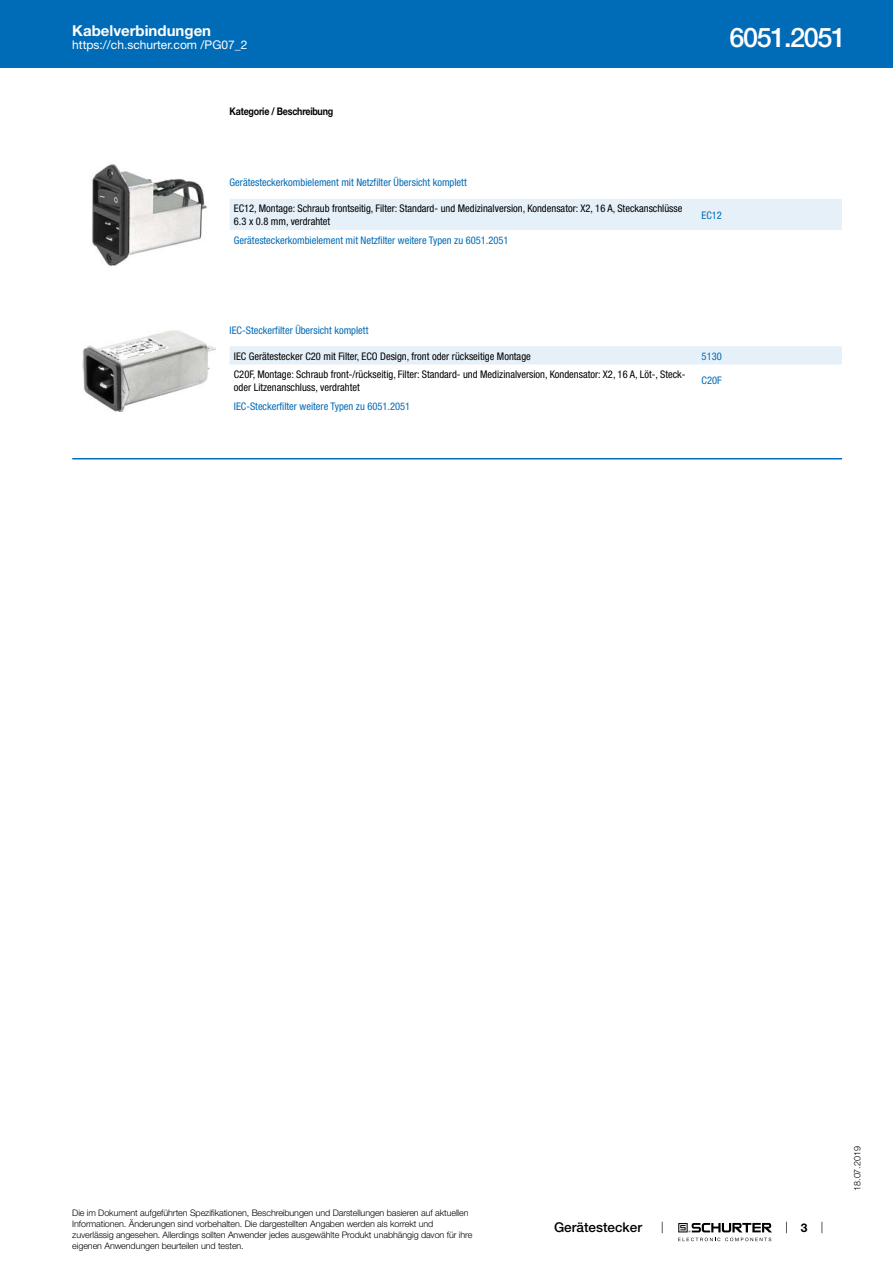
<style>
.page{position:relative;width:893px;height:1263px;background:#fff}
.page>*{position:absolute;margin:0;border:0;box-sizing:border-box;transform-origin:0 0}
.t1{font:500 27px "Helvetica Neue LT";letter-spacing:-.05em;color:#fff}
.t2{font:700 15px "Helvetica Neue LT";color:#fff}
.t3{font:500 13.5px "Helvetica Neue LT";color:#000}
.t4{font:12px "Helvetica Neue LT";color:#fff}
.t5{font:700 12px "Helvetica Neue LT";color:#000}
.t6{font:condensed 10.5px/12.6px "Helvetica Neue LT";color:#000}
.t7{font:condensed 10.5px "Helvetica Neue LT";color:#006bb6}
.t8{font:700 10.5px "Helvetica Neue LT";letter-spacing:-.025em;color:#000;scale:.85 1}
.t9{font:300 9px/10.8px "Helvetica Neue LT";letter-spacing:-.01em;color:#000}
</style>
<div class="page">
<svg style="left:678px;top:1223px;width:94px;height:18px"></svg>
<div style="left:0;top:0;width:893px;height:68px;background:#006bb6"></div>
<img style="left:92px;top:164px;width:115px;height:102px">
<div style="left:230px;top:199px;width:612px;height:31px;background:#e6f0f8"></div>
<img style="left:82px;top:331px;width:133px;height:80px">
<div style="left:230px;top:346px;width:612px;height:19px;background:#e6f0f8"></div>
<hr style="left:72px;top:458px;width:770px;height:1px;background:#006bb6">
<h2 class="t2" style="left:72px;top:21px;width:140px">Kabelverbindungen</h2>
<p class="t4" style="left:72px;top:38px;width:177px">https://ch.schurter.com /PG07_2</p>
<p class="t8" style="left:230px;top:105px;width:123px">Kategorie / Beschreibung</p>
<h1 class="t1" style="left:729px;top:21px;width:118px">6051.2051</h1>
<p class="t7" style="left:230px;top:176px;width:239px">Gerätesteckerkombielement mit Netzfilter Übersicht komplett</p>
<p class="t6" style="left:234px;top:202px;width:450px">EC12, Montage: Schraub frontseitig, Filter: Standard- und Medizinalversion, Kondensator: X2, 16 A, Steckanschlüsse<br>6.3 x 0.8 mm, verdrahtet</p>
<p class="t7" style="left:702px;top:209px;width:22px">EC12</p>
<p class="t7" style="left:234px;top:235px;width:276px">Gerätesteckerkombielement mit Netzfilter weitere Typen zu 6051.2051</p>
<p class="t7" style="left:230px;top:324px;width:140px">IEC-Steckerfilter Übersicht komplett</p>
<p class="t6" style="left:234px;top:349px;width:299px">IEC Gerätestecker C20 mit Filter, ECO Design, front oder rückseitige Montage</p>
<p class="t7" style="left:702px;top:350px;width:22px">5130</p>
<p class="t6" style="left:234px;top:368px;width:453px">C20F, Montage: Schraub front-/rückseitig, Filter: Standard- und Medizinalversion, Kondensator: X2, 16 A, Löt-, Steck&shy;oder Litzenanschluss, verdrahtet</p>
<p class="t7" style="left:702px;top:375px;width:22px">C20F</p>
<p class="t7" style="left:234px;top:400px;width:178px">IEC-Steckerfilter weitere Typen zu 6051.2051</p>
<p class="t9" style="left:72px;top:1207px;width:402px">Die im Dokument aufgeführten Spezifikationen, Beschreibungen und Darstellungen basieren auf aktuellen Informationen. Änderungen sind vorbehalten. Die dargestellten Angaben werden als korrekt und zuverlässig angesehen. Allerdings sollten Anwender jedes ausgewählte Produkt unabhängig davon für ihre eigenen Anwendungen beurteilen und testen.</p>
<p class="t3" style="left:554px;top:1219px;width:90px">Gerätestecker</p>
<p class="t5" style="left:801px;top:1220px;width:8px">3</p>
<p class="t9" style="left:852px;top:1191px;width:46px;rotate:-90deg">18.07.2019</p>
</div>
